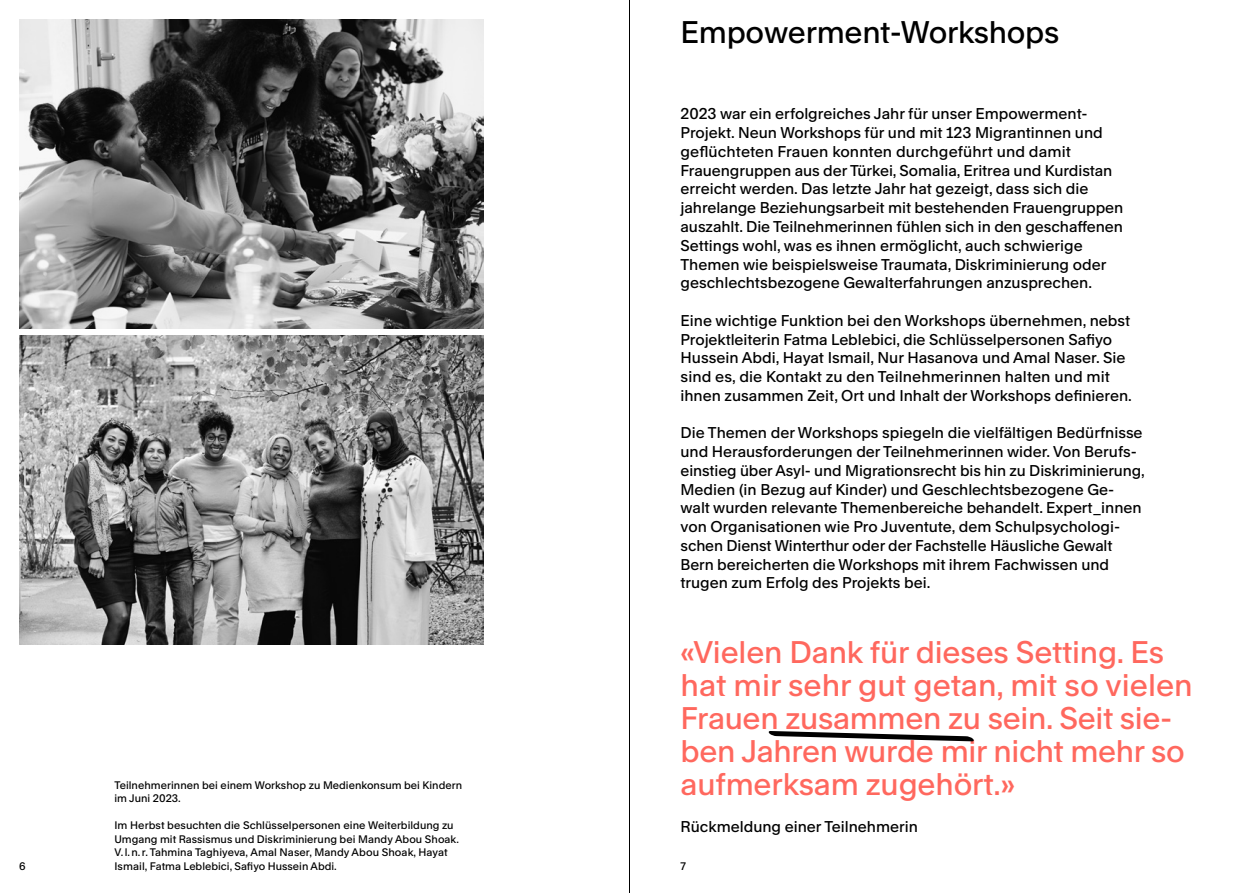
<style>
.page{position:relative;width:1259px;height:893px;background:#fff}
.page>*{position:absolute;margin:0;border:0;box-sizing:border-box;transform-origin:0 0}
.t1{font:500 30px/33px "Rand";letter-spacing:-.005em;color:#ff685e}
.t2{font:500 30px "Rand";letter-spacing:-.01em;color:#000}
.t3{font:500 15px/18.8px "Rand";color:#000}
.t4{font:500 10.5px/13.5px "Rand";letter-spacing:.005em;color:#000}
</style>
<div class="page">
<img style="left:19px;top:335px;width:464px;height:309px">
<img style="left:19px;top:19px;width:464px;height:309px">
<svg style="left:768px;top:731px;width:206px;height:10px"></svg>
<hr style="left:629px;top:0;width:1px;height:893px;background:#000">
<h1 class="t2" style="left:680px;top:9px;width:380px">Empowerment-Workshops</h1>
<p class="t3" style="left:680px;top:103px;width:444px">2023 war ein erfolgreiches Jahr für unser Empowerment-Projekt. Neun Workshops für und mit 123 Migrantinnen und geflüchteten Frauen konnten durchgeführt und damit Frauengruppen aus der Türkei, Somalia, Eritrea und Kurdistan erreicht werden. Das letzte Jahr hat gezeigt, dass sich die jahrelange Beziehungsarbeit mit bestehenden Frauengruppen auszahlt. Die Teilnehmerinnen fühlen sich in den geschaffenen Settings wohl, was es ihnen ermöglicht, auch schwierige Themen wie beispielsweise Traumata, Diskriminierung oder geschlechtsbezogene Gewalterfahrungen anzusprechen.</p>
<p class="t3" style="left:680px;top:309px;width:453px">Eine wichtige Funktion bei den Workshops übernehmen, nebst Projektleiterin Fatma Leblebici, die Schlüsselpersonen Safiyo Hussein Abdi, Hayat Ismail, Nur Hasanova und Amal Naser. Sie sind es, die Kontakt zu den Teilnehmerinnen halten und mit ihnen zusammen Zeit, Ort und Inhalt der Workshops definieren.</p>
<p class="t3" style="left:680px;top:422px;width:466px">Die Themen der Workshops spiegeln die vielfältigen Bedürfnisse und Herausforderungen der Teilnehmerinnen wider. Von Berufs&shy;einstieg über Asyl- und Migrationsrecht bis hin zu Diskriminierung, Medien (in Bezug auf Kinder) und Geschlechtsbezogene Ge&shy;walt wurden relevante Themenbereiche behandelt. Expert_innen von Organisationen wie Pro Juventute, dem Schulpsychologi&shy;schen Dienst Winterthur oder der Fachstelle Häusliche Gewalt Bern bereicherten die Workshops mit ihrem Fachwissen und trugen zum Erfolg des Projekts bei.</p>
<h1 class="t1" style="left:680px;top:632px;width:514px">«Vielen Dank für dieses Setting. Es hat mir sehr gut getan, mit so vielen<br>Frauen zusammen zu sein. Seit sie&shy;ben Jahren wurde mir nicht mehr so aufmerksam zugehört.»</h1>
<p class="t3" style="left:680px;top:816px;width:239px">Rückmeldung einer Teilnehmerin</p>
<p class="t4" style="left:114px;top:777px;width:349px">Teilnehmerinnen bei einem Workshop zu Medienkonsum bei Kindern im Juni 2023.</p>
<p class="t4" style="left:114px;top:817px;width:346px">Im Herbst besuchten die Schlüsselpersonen eine Weiterbildung zu Umgang mit Rassismus und Diskriminierung bei Mandy Abou Shoak.<br>V. l. n. r. Tahmina Taghiyeva, Amal Naser, Mandy Abou Shoak, Hayat Ismail, Fatma Leblebici, Safiyo Hussein Abdi.</p>
<p class="t4" style="left:19px;top:858px;width:8px">6</p>
<p class="t4" style="left:680px;top:858px;width:7px">7</p>
</div>
